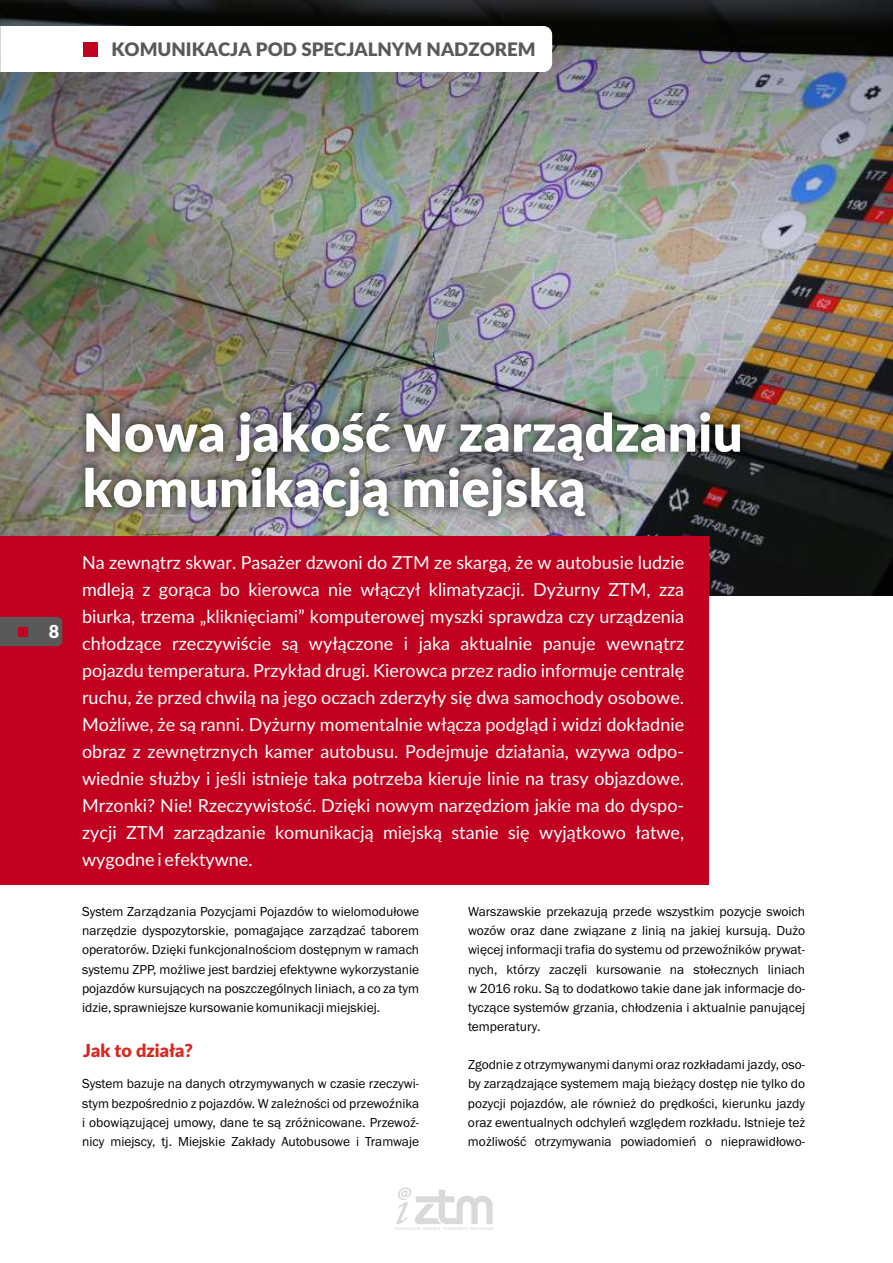
<style>
.page{position:relative;width:893px;height:1263px;background:#fff}
.page>*{position:absolute;margin:0;border:0;box-sizing:border-box;transform-origin:0 0}
.t1{font:900 52.5px/55.3px "Lato";letter-spacing:.01em;color:#fff}
.t2{font:900 18.6px "Lato";color:#595959}
.t3{font:18px/27px "Lato";color:#fff;text-align:justify}
.t4{font:900 18px "Lato";color:#d9261c}
.t5{font:900 18px "Lato";color:#fff}
.t6{font:13.5px/19.2px "Franklin Gothic";color:#000;text-align:justify}
.t7{font:500 condensed 4.2px "Franklin Gothic";letter-spacing:.1em;color:#d9d9d9}
</style>
<div class="page">
<img style="left:0;top:0;width:893px;height:595px">
<div style="left:69px;top:398px;width:682px;height:132px;background:#000;opacity:.66"></div>
<div style="left:0;top:537px;width:709px;height:348px;background:#c2001f"></div>
<div style="left:0;top:617px;width:62px;height:29px;background:#595959"></div>
<div style="left:18px;top:627px;width:10px;height:9px;background:#c2001f"></div>
<svg style="left:396px;top:1187px;width:97px;height:37px"></svg>
<svg style="left:0;top:26px;width:552px;height:46px"></svg>
<div style="left:83px;top:42px;width:15px;height:14px;background:#c2001f"></div>
<h2 class="t2" style="left:111px;top:41px;width:426px">KOMUNIKACJA POD SPECJALNYM NADZOREM</h2>
<h3 class="t5" style="left:49px;top:624px;width:12px">8</h3>
<h1 class="t1" style="left:83px;top:408px;width:661px">Nowa jakość w zarządzaniu komunikacją miejską</h1>
<p class="t3" style="left:82px;top:550px;width:604px">Na zewnątrz skwar. Pasażer dzwoni do ZTM ze skargą, że w autobusie ludzie mdleją z gorąca bo kierowca nie włączył klimatyzacji. Dyżurny ZTM, zza biurka, trzema „kliknięciami” komputerowej myszki sprawdza czy urządzenia chłodzące rzeczywiście są wyłączone i jaka aktualnie panuje wewnątrz pojazdu temperatura. Przykład drugi. Kierowca przez radio informuje centralę ruchu, że przed chwilą na jego oczach zderzyły się dwa samochody osobowe.<br>Możliwe, że są ranni. Dyżurny momentalnie włącza podgląd i widzi dokładnie obraz z zewnętrznych kamer autobusu. Podejmuje działania, wzywa odpo&shy;wiednie służby i jeśli istnieje taka potrzeba kieruje linie na trasy objazdowe.<br>Mrzonki? Nie! Rzeczywistość. Dzięki nowym narzędziom jakie ma do dyspo&shy;zycji ZTM zarządzanie komunikacją miejską stanie się wyjątkowo łatwe, wygodne i efektywne.</p>
<p class="t6" style="left:82px;top:903px;width:339px">System Zarządzania Pozycjami Pojazdów to wielomodułowe narzędzie dyspozytorskie, pomagające zarządzać taborem operatorów. Dzięki funkcjonalnościom dostępnym w ramach systemu ZPP, możliwe jest bardziej efektywne wykorzystanie pojazdów kursujących na poszczególnych liniach, a co za tym idzie, sprawniejsze kursowanie komunikacji miejskiej.</p>
<h3 class="t4" style="left:83px;top:1042px;width:111px">Jak to działa?</h3>
<p class="t6" style="left:82px;top:1075px;width:339px">System bazuje na danych otrzymywanych w czasie rzeczywi&shy;stym bezpośrednio z pojazdów. W zależności od przewoźnika i obowiązującej umowy, dane te są zróżnicowane. Przewoź&shy;nicy miejscy, tj. Miejskie Zakłady Autobusowe i Tramwaje</p>
<p class="t6" style="left:468px;top:903px;width:339px">Warszawskie przekazują przede wszystkim pozycje swoich wozów oraz dane związane z linią na jakiej kursują. Dużo więcej informacji trafia do systemu od przewoźników prywat&shy;nych, którzy zaczęli kursowanie na stołecznych liniach w 2016 roku. Są to dodatkowo takie dane jak informacje do&shy;tyczące systemów grzania, chłodzenia i aktualnie panującej temperatury.</p>
<p class="t6" style="left:468px;top:1056px;width:339px">Zgodnie z otrzymywanymi danymi oraz rozkładami jazdy, oso&shy;by zarządzające systemem mają bieżący dostęp nie tylko do pozycji pojazdów, ale również do prędkości, kierunku jazdy oraz ewentualnych odchyleń względem rozkładu. Istnieje też możliwość otrzymywania powiadomień o nieprawidłowo-</p>
<p class="t7" style="left:396px;top:1227px;width:100px">MIESIĘCZNIK ZARZĄDU TRANSPORTU MIEJSKIEGO</p>
</div>
